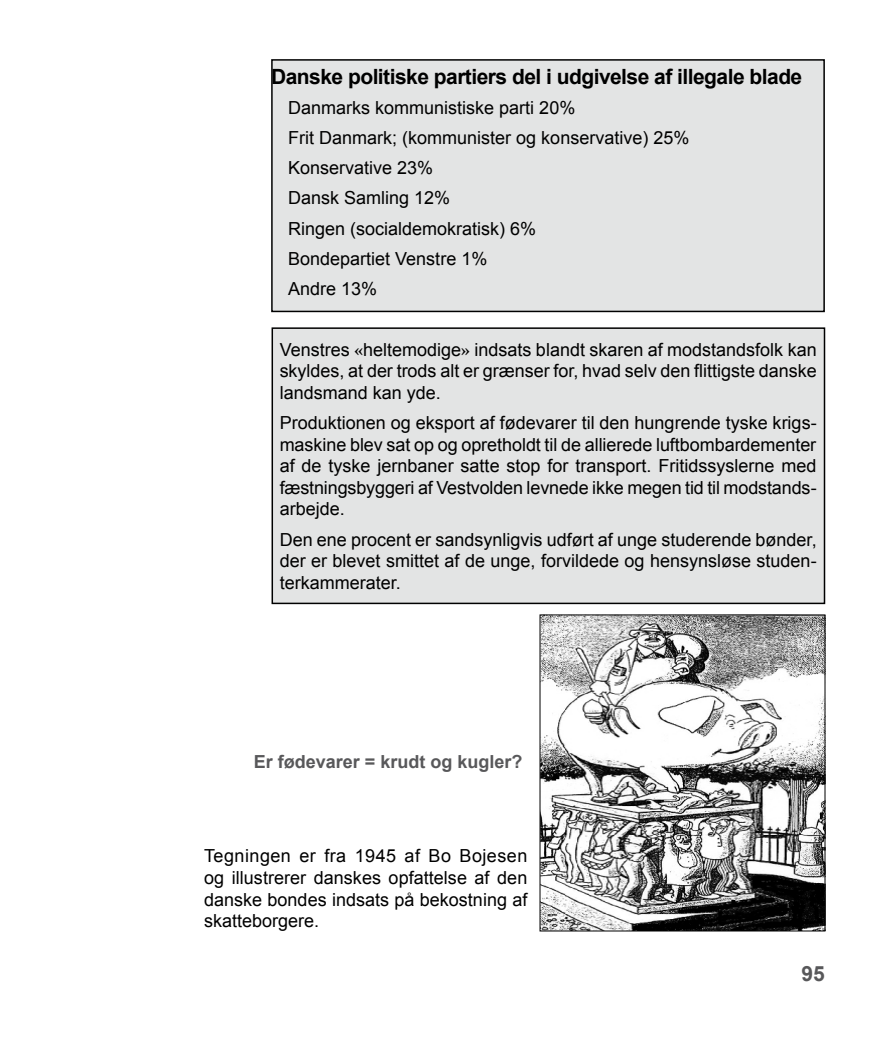
<style>
.page{position:relative;width:889px;height:1063px;background:#fff}
.page>*{position:absolute;margin:0;border:0;box-sizing:border-box;transform-origin:0 0}
.t1{font:700 21px "Arial";letter-spacing:-.025em;color:#000}
.t2{font:700 21px "Arial";color:#58585a}
.t3{font:18px/21.6px "Arial";color:#000;text-align:justify}
.t4{font:700 18px "Arial";color:#58585a}
.s1{font-family:"Palatino Linotype";font-weight:700}
</style>
<div class="page">
<div style="left:272px;top:60px;width:552px;height:251px;background:#e3e4e4"></div>
<div style="left:271px;top:59px;width:554px;height:253px;border:2px solid #000"></div>
<div style="left:272px;top:328px;width:552px;height:275px;background:#e3e4e4"></div>
<div style="left:271px;top:327px;width:554px;height:277px;border:2px solid #000"></div>
<img style="left:542px;top:617px;width:281px;height:312px">
<div style="left:540px;top:615px;width:285px;height:316px;border:1px solid #000"></div>
<p class="t1" style="left:271px;top:63px;width:532px">Danske politiske partiers del i udgivelse af illegale blade</p>
<p class="t3" style="left:288px;top:93px;width:403px;line-height:30.2px;text-align:left">Danmarks kommunistiske parti 20%<br>Frit Danmark; (kommunister og konservative) 25%<br>Konservative 23%<br>Dansk Samling 12%<br>Ringen (socialdemokratisk) 6%<br>Bondepartiet Venstre 1%<br>Andre 13%</p>
<p class="t3" style="left:280px;top:339px;width:538px">Venstres <span class="s1">«</span>heltemodige<span class="s1">»</span> indsats blandt skaren af modstandsfolk kan skyldes, at der trods alt er grænser for, hvad selv den flittigste danske landsmand kan yde.</p>
<p class="t3" style="left:280px;top:412px;width:538px">Produktionen og eksport af fødevarer til den hungrende tyske krigs&shy;maskine blev sat op og opretholdt til de allierede luftbombardementer af de tyske jernbaner satte stop for transport. Fritidssyslerne med fæstningsbyggeri af Vestvolden levnede ikke megen tid til modstands&shy;arbejde.</p>
<p class="t3" style="left:280px;top:529px;width:538px">Den ene procent er sandsynligvis udført af unge studerende bønder, der er blevet smittet af de unge, forvildede og hensynsløse studen&shy;terkammerater.</p>
<p class="t4" style="left:254px;top:750px;width:270px">Er fødevarer = krudt og kugler?</p>
<p class="t3" style="left:204px;top:846px;width:325px">Tegningen er fra 1945 af Bo Bojesen og illustrerer danskes opfattelse af den danske bondes indsats på bekostning af skatteborgere.</p>
<p class="t2" style="left:801px;top:960px;width:25px">95</p>
</div>
